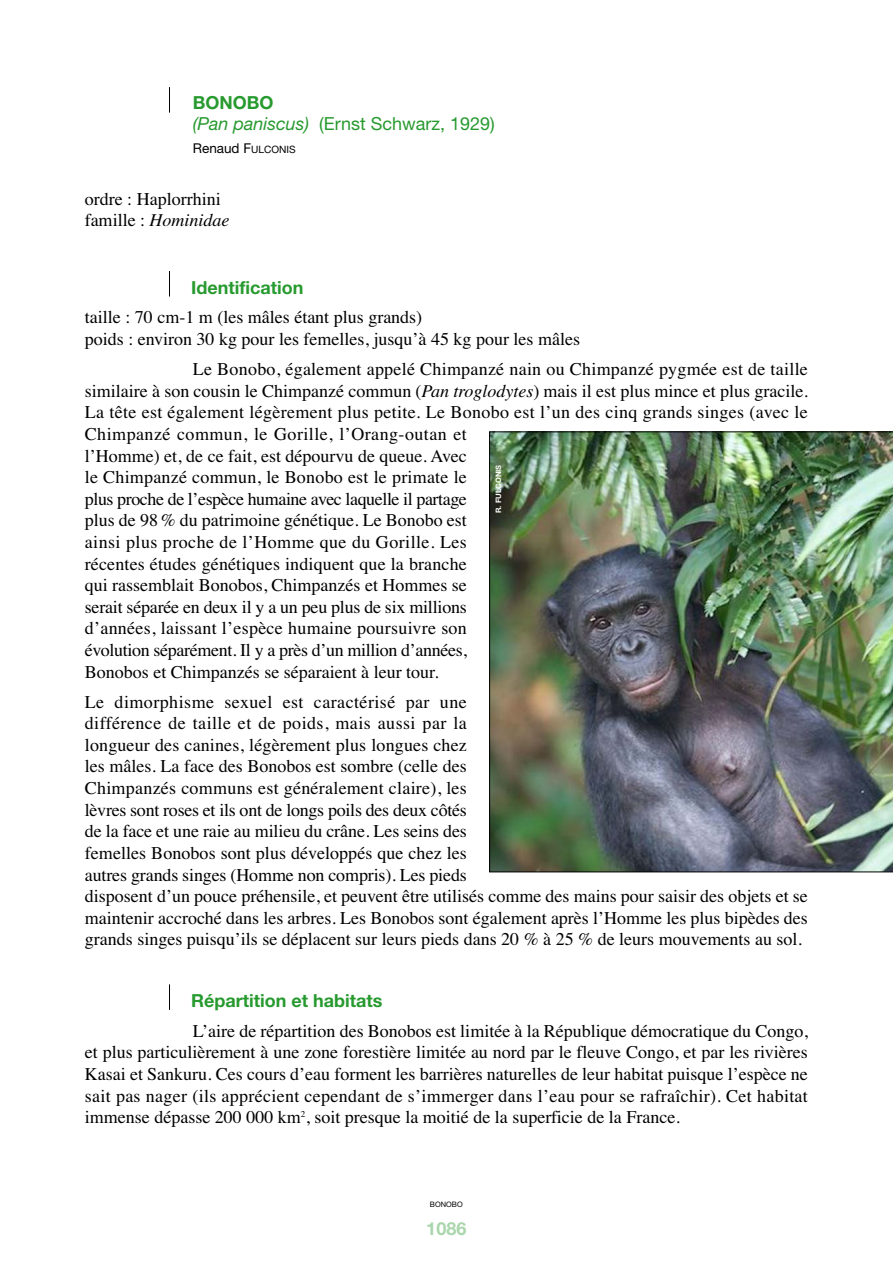
<style>
.page{position:relative;width:893px;height:1263px;background:#fff}
.page>*{position:absolute;margin:0;border:0;box-sizing:border-box;transform-origin:0 0}
.t1{font:18px/21.6px "Times";color:#000}
.t2{font:18px/21.6px "Helvetica Neue";color:#279a2f}
.t3{font:700 18px "Helvetica Neue";color:#279a2f}
.t4{font:700 18px "Helvetica Neue";color:#a9d6ac}
.t5{font:13.5px "Helvetica Neue";color:#000}
.t6{font:700 7.5px "Helvetica Neue";color:#fff}
.t7{font:7.5px "Helvetica Neue";color:#000}
.s1{font-weight:700}
.s2{font-style:italic}
.s3{font-size:10.2px}
</style>
<div class="page">
<img style="left:169px;top:87px;width:724px;height:923px">
<p class="t2" style="left:193px;top:93px;width:303px"><span class="s1">BONOBO<br></span><span class="s2">(Pan paniscus)</span> (Ernst Schwarz, 1929)</p>
<p class="t5" style="left:193px;top:143px;width:104px">Renaud F<span class="s3">ULCONIS</span></p>
<p class="t1" style="left:85px;top:190px;width:146px">ordre : Haplorrhini famille : <span class="s2">Hominidae</span></p>
<p class="t3" style="left:191px;top:281px;width:114px">Identification</p>
<p class="t1" style="left:85px;top:308px;width:497px">taille : 70 cm-1 m (les mâles étant plus grands)<br>poids : environ 30 kg pour les femelles, jusqu’à 45 kg pour les mâles</p>
<p class="t1" style="left:85px;top:360px;width:724px;text-indent:108px">Le Bonobo, également appelé Chimpanzé nain ou Chimpanzé pygmée est de taille similaire à son cousin le Chimpanzé commun (<span class="s2">Pan troglodytes</span>) mais il est plus mince et plus gracile.<br>La tête est également légèrement plus petite. Le Bonobo est l’un des cinq grands singes (avec le Chimpanzé commun, le Gorille, l’Orang-outan et<br>l’Homme) et, de ce fait, est dépourvu de queue. Avec<br>le Chimpanzé commun, le Bonobo est le primate le<br>plus proche de l’espèce humaine avec laquelle il partage<br>plus de 98 % du patrimoine génétique. Le Bonobo est<br>ainsi plus proche de l’Homme que du Gorille. Les<br>récentes études génétiques indiquent que la branche<br>qui rassemblait Bonobos, Chimpanzés et Hommes se<br>serait séparée en deux il y a un peu plus de six millions<br>d’années, laissant l’espèce humaine poursuivre son<br>évolution séparément. Il y a près d’un million d’années,<br>Bonobos et Chimpanzés se séparaient à leur tour.</p>
<p class="t1" style="left:85px;top:692px;width:724px">Le dimorphisme sexuel est caractérisé par une<br>différence de taille et de poids, mais aussi par la<br>longueur des canines, légèrement plus longues chez<br>les mâles. La face des Bonobos est sombre (celle des<br>Chimpanzés communs est généralement claire), les<br>lèvres sont roses et ils ont de longs poils des deux côtés<br>de la face et une raie au milieu du crâne. Les seins des<br>femelles Bonobos sont plus développés que chez les<br>autres grands singes (Homme non compris). Les pieds<br>disposent d’un pouce préhensile, et peuvent être utilisés comme des mains pour saisir des objets et se maintenir accroché dans les arbres. Les Bonobos sont également après l’Homme les plus bipèdes des grands singes puisqu’ils se déplacent sur leurs pieds dans 20 % à 25 % de leurs mouvements au sol.</p>
<p class="t6" style="left:496px;top:513px;width:50px;rotate:-90deg">R. FULCONIS</p>
<p class="t3" style="left:191px;top:994px;width:193px">Répartition et habitats</p>
<p class="t1" style="left:85px;top:1021px;width:724px;text-align:justify;text-indent:108px">L’aire de répartition des Bonobos est limitée à la République démocratique du Congo, et plus particulièrement à une zone forestière limitée au nord par le fleuve Congo, et par les rivières Kasai et Sankuru. Ces cours d’eau forment les barrières naturelles de leur habitat puisque l’espèce ne sait pas nager (ils apprécient cependant de s’immerger dans l’eau pour se rafraîchir). Cet habitat immense dépasse 200 000 km<sup>2</sup>, soit presque la moitié de la superficie de la France.</p>
<p class="t7" style="left:430px;top:1201px;width:34px">BONOBO</p>
<p class="t4" style="left:426px;top:1222px;width:42px">1086</p>
</div>
